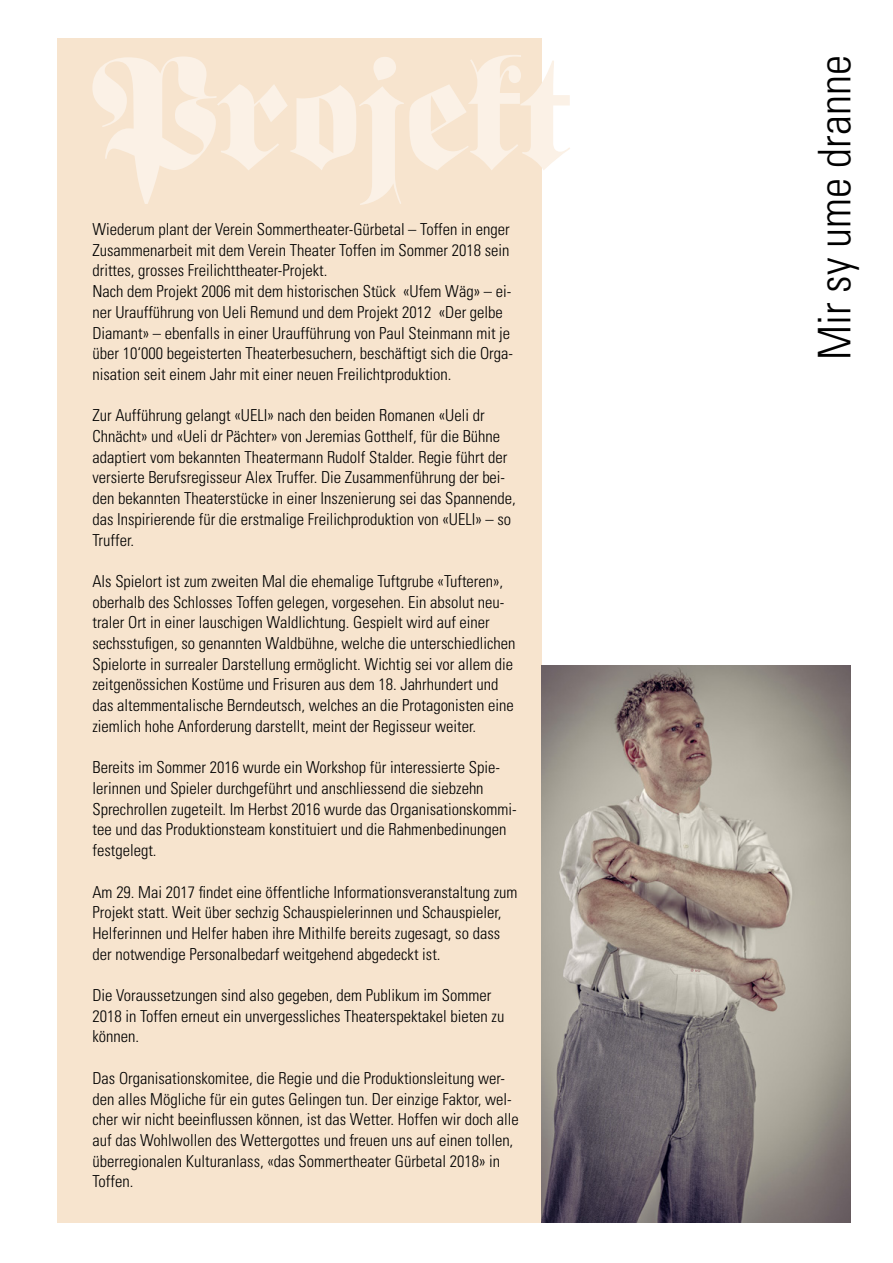
<style>
.page{position:relative;width:893px;height:1263px;background:#fff}
.page>*{position:absolute;margin:0;border:0;box-sizing:border-box;transform-origin:0 0}
.heading_1{font:164.4px "Fette Fraktur";color:#fbf1e6}
.heading_1-2{font:300 condensed 45px "Univers";color:#000}
.heading_1-3{font:300 condensed 16.5px/20.7px "Univers";color:#000}
</style>
<div class="page">
<div style="left:57px;top:38px;width:484px;height:1184px;background:#f7e4ce"></div>
<img style="left:541px;top:665px;width:309px;height:557px">
<p class="heading_1" style="left:94px;top:15px;width:478px">Projekt</p>
<p class="heading_1-2" style="left:808px;top:360px;width:306px;rotate:-90deg">Mir sy ume dranne</p>
<p class="heading_1-3" style="left:92px;top:219px;width:419px;text-align:justify">Wiederum plant der Verein Sommertheater-Gürbetal – Toffen in enger Zusammenarbeit mit dem Verein Theater Toffen im Sommer 2018 sein drittes, grosses Freilichttheater-Projekt.</p>
<p class="heading_1-3" style="left:92px;top:281px;width:422px">Nach dem Projekt 2006 mit dem historischen Stück «Ufem Wäg» – ei&shy;ner Uraufführung von Ueli Remund und dem Projekt 2012 «Der gelbe Diamant» – ebenfalls in einer Uraufführung von Paul Steinmann mit je über 10‘000 begeisterten Theaterbesuchern, beschäftigt sich die Orga&shy;nisation seit einem Jahr mit einer neuen Freilichtproduktion.</p>
<p class="heading_1-3" style="left:92px;top:405px;width:425px">Zur Aufführung gelangt «UELI» nach den beiden Romanen «Ueli dr Chnächt» und «Ueli dr Pächter» von Jeremias Gotthelf, für die Bühne adaptiert vom bekannten Theatermann Rudolf Stalder. Regie führt der versierte Berufsregisseur Alex Truffer. Die Zusammenführung der bei&shy;den bekannten Theaterstücke in einer Inszenierung sei das Spannende, das Inspirierende für die erstmalige Freilichproduktion von «UELI» – so Truffer.</p>
<p class="heading_1-3" style="left:92px;top:571px;width:424px">Als Spielort ist zum zweiten Mal die ehemalige Tuftgrube «Tufteren», oberhalb des Schlosses Toffen gelegen, vorgesehen. Ein absolut neu&shy;traler Ort in einer lauschigen Waldlichtung. Gespielt wird auf einer sechsstufigen, so genannten Waldbühne, welche die unterschiedlichen Spielorte in surrealer Darstellung ermöglicht. Wichtig sei vor allem die zeitgenössichen Kostüme und Frisuren aus dem 18. Jahrhundert und das altemmentalische Berndeutsch, welches an die Protagonisten eine ziemlich hohe Anforderung darstellt, meint der Regisseur weiter.</p>
<p class="heading_1-3" style="left:92px;top:757px;width:426px">Bereits im Sommer 2016 wurde ein Workshop für interessierte Spie&shy;lerinnen und Spieler durchgeführt und anschliessend die siebzehn Sprechrollen zugeteilt. Im Herbst 2016 wurde das Organisationskommi&shy;tee und das Produktionsteam konstituiert und die Rahmenbedinungen festgelegt.</p>
<p class="heading_1-3" style="left:92px;top:881px;width:427px">Am 29. Mai 2017 findet eine öffentliche Informationsveranstaltung zum Projekt statt. Weit über sechzig Schauspielerinnen und Schauspieler, Helferinnen und Helfer haben ihre Mithilfe bereits zugesagt, so dass der notwendige Personalbedarf weitgehend abgedeckt ist.</p>
<p class="heading_1-3" style="left:92px;top:985px;width:413px">Die Voraussetzungen sind also gegeben, dem Publikum im Sommer<br>2018 in Toffen erneut ein unvergessliches Theaterspektakel bieten zu können.</p>
<p class="heading_1-3" style="left:92px;top:1068px;width:428px">Das Organisationskomitee, die Regie und die Produktionsleitung wer&shy;den alles Mögliche für ein gutes Gelingen tun. Der einzige Faktor, wel&shy;cher wir nicht beeinflussen können, ist das Wetter. Hoffen wir doch alle auf das Wohlwollen des Wettergottes und freuen uns auf einen tollen, überregionalen Kulturanlass, «das Sommertheater Gürbetal 2018» in Toffen.</p>
</div>
